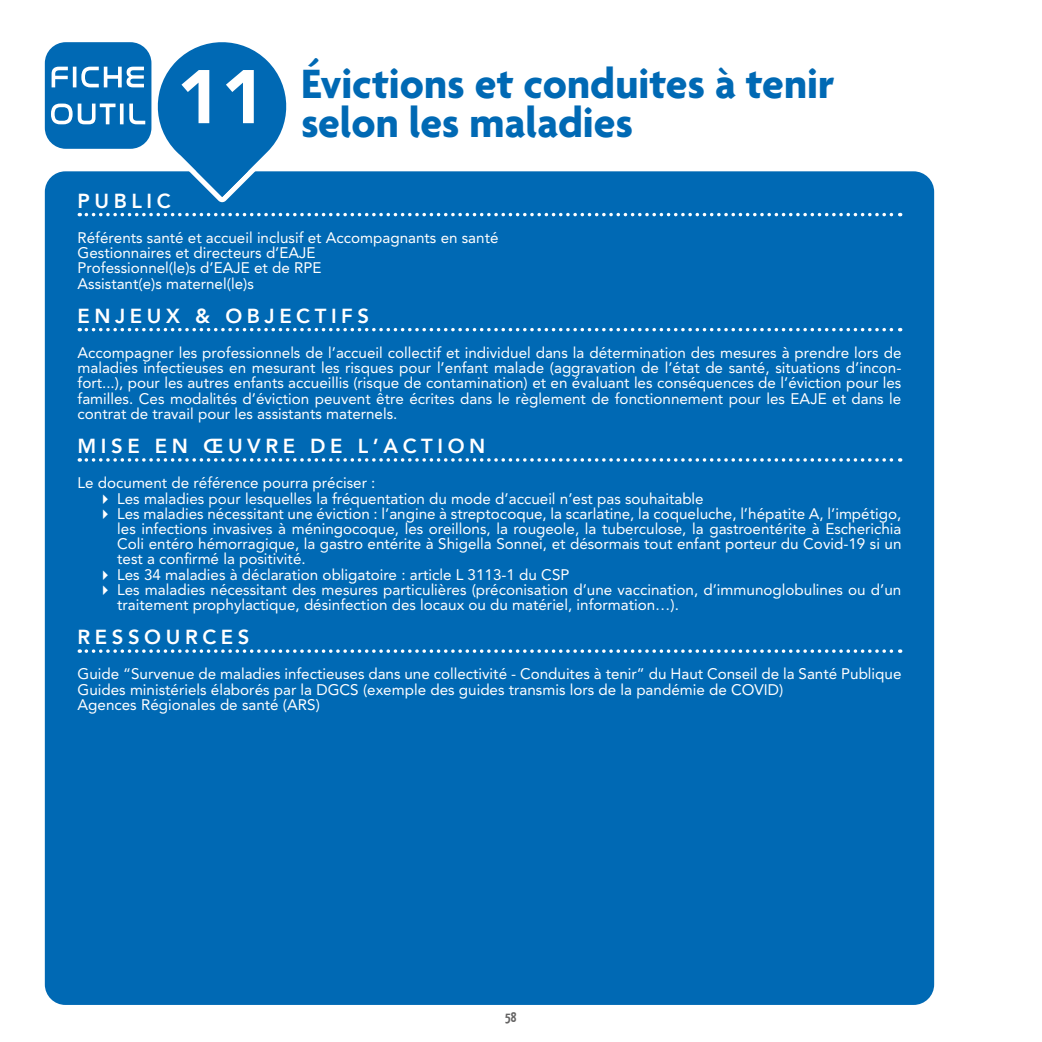
<style>
.page{position:relative;width:1042px;height:1042px;background:#fff}
.page>*{position:absolute;margin:0;border:0;box-sizing:border-box;transform-origin:0 0}
.t1{font:700 44.27px/39.2px "Agenda";color:#0069b4}
.t2{font:800 20.3px "Avenir";letter-spacing:.225em;color:#fff}
.t3{font:15.22px/15.2px "Avenir LT Std";color:#fff}
.t4{font:700 14px "Yanone Kaffeesatz";color:#646363}
.s1{font-family:"Avenir LT Std";font-weight:900;font-size:75.08px;color:#fff}
</style>
<div class="page">
<div style="left:45px;top:42px;width:106px;height:107px;background:#0069b4;border-radius:21px"></div>
<div style="left:45px;top:171px;width:889px;height:834px;background:#0069b4;border-radius:21px"></div>
<svg style="left:86px;top:213px;width:814px;height:3px"></svg>
<svg style="left:86px;top:328px;width:814px;height:3px"></svg>
<svg style="left:86px;top:458px;width:814px;height:4px"></svg>
<svg style="left:86px;top:649px;width:814px;height:4px"></svg>
<svg style="left:51px;top:42px;width:252px;height:161px"></svg>
<h1 class="t1" style="left:301px;top:67px;width:535px;text-indent:-124px"><span class="s1">11</span> Évictions et conduites à tenir selon les maladies</h1>
<h2 class="t2" style="left:78px;top:185px;width:95px">PUBLIC</h2>
<p class="t3" style="left:78px;top:230px;width:422px">Référents santé et accueil inclusif et Accompagnants en santé Gestionnaires et directeurs d’EAJE<br>Professionnel(le)s d’EAJE et de RPE<br>Assistant(e)s maternel(le)s</p>
<h2 class="t2" style="left:78px;top:300px;width:293px">ENJEUX &amp; OBJECTIFS</h2>
<p class="t3" style="left:78px;top:345px;width:825px;text-align:justify">Accompagner les professionnels de l’accueil collectif et individuel dans la détermination des mesures à prendre lors de maladies infectieuses en mesurant les risques pour l’enfant malade (aggravation de l’état de santé, situations d’incon&shy;fort...), pour les autres enfants accueillis (risque de contamination) et en évaluant les conséquences de l’éviction pour les familles. Ces modalités d’éviction peuvent être écrites dans le règlement de fonctionnement pour les EAJE et dans le contrat de travail pour les assistants maternels.</p>
<h2 class="t2" style="left:78px;top:430px;width:409px">MISE EN ŒUVRE DE L’ACTION</h2>
<p class="t3" style="left:117px;top:475px;width:786px;text-indent:-40px">Le document de référence pourra préciser :<br>Les maladies pour lesquelles la fréquentation du mode d’accueil n’est pas souhaitable<br>Les maladies nécessitant une éviction : l’angine à streptocoque, la scarlatine, la coqueluche, l’hépatite A, l’impétigo, les infections invasives à méningocoque, les oreillons, la rougeole, la tuberculose, la gastroentérite à Escherichia Coli entéro hémorragique, la gastro entérite à Shigella Sonnei, et désormais tout enfant porteur du Covid-19 si un test a confirmé la positivité.<br>Les 34 maladies à déclaration obligatoire : article L 3113-1 du CSP<br>Les maladies nécessitant des mesures particulières (préconisation d’une vaccination, d’immunoglobulines ou d’un traitement prophylactique, désinfection des locaux ou du matériel, information…).</p>
<h2 class="t2" style="left:78px;top:621px;width:173px">RESSOURCES</h2>
<p class="t3" style="left:78px;top:667px;width:825px">Guide “Survenue de maladies infectieuses dans une collectivité - Conduites à tenir” du Haut Conseil de la Santé Publique<br>Guides ministériels élaborés par la DGCS (exemple des guides transmis lors de la pandémie de COVID)<br>Agences Régionales de santé (ARS)</p>
<p class="t4" style="left:505px;top:1009px;width:13px">58</p>
</div>
